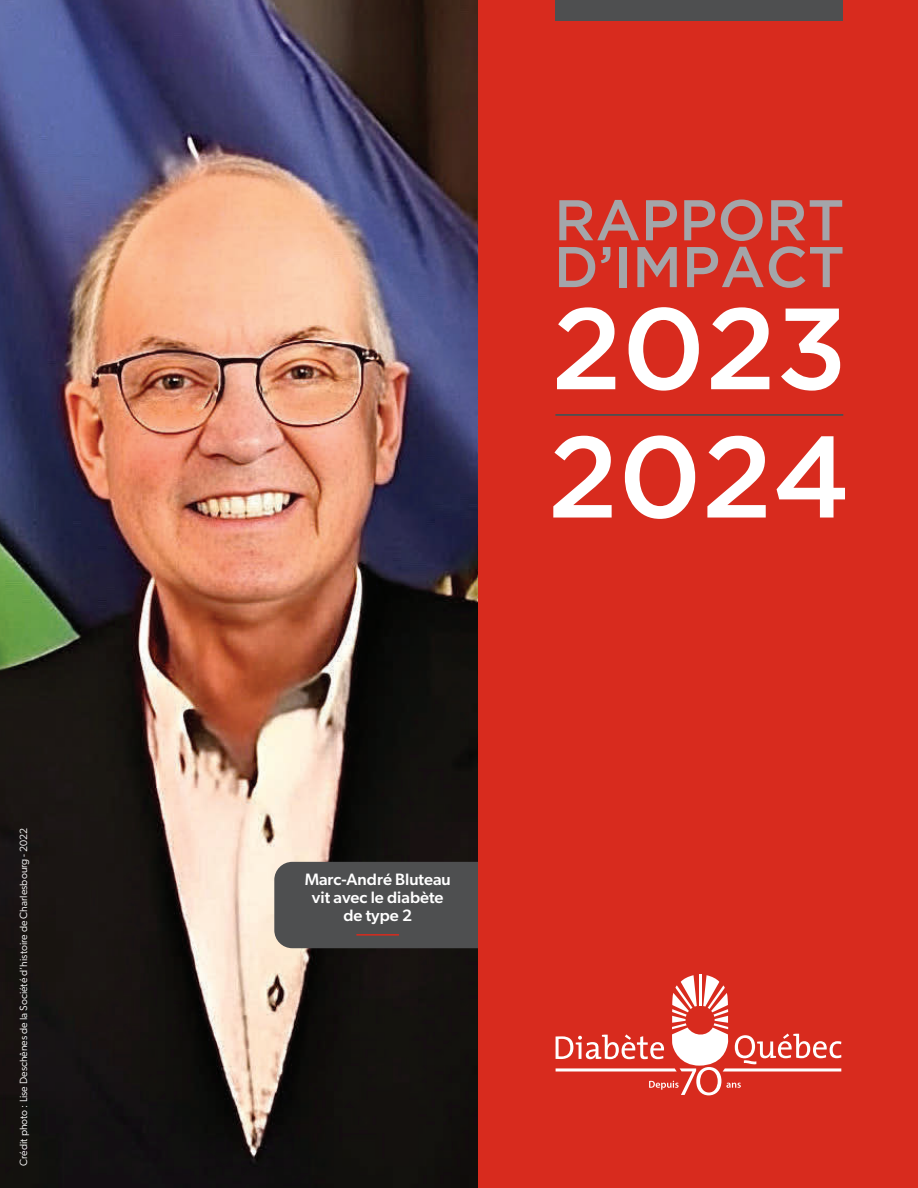
<style>
.page{position:relative;width:918px;height:1188px;background:#fff}
.page>*{position:absolute;margin:0;border:0;box-sizing:border-box;transform-origin:0 0}
.t1{font:500 115.2px "Gotham HTF";color:#fff}
.t2{font:500 57.3px/46.8px "Gotham HTF";color:#a4a5a9}
.t3{font:500 16.5px/18px "Gibson";color:#fff;text-align:center}
.t4{font:10.5px "Gibson";color:#fff}
</style>
<div class="page">
<img style="left:0;top:0;width:479px;height:1188px">
<div style="left:274px;top:862px;width:242px;height:86px;background:#4e4f50;border-radius:18px"></div>
<hr style="left:356px;top:934px;width:43px;height:2px;background:#d82b1e">
<div style="left:479px;top:0;width:439px;height:1188px;background:#d82b1e"></div>
<hr style="left:555px;top:414px;width:288px;height:2px;background:#4e4f50">
<div style="left:556px;top:0;width:287px;height:21px;background:#4e4f50"></div>
<svg style="left:556px;top:975px;width:285px;height:120px"></svg>
<p class="t4" style="left:17px;top:1166px;width:340px;rotate:-90deg">Crédit photo : Lise Deschênes de la Société d’histoire de Charlesbourg - 2022</p>
<p class="t2" style="left:554px;top:195px;width:292px">RAPPORT<br>D’IMPACT</p>
<p class="t1" style="left:551px;top:283px;width:297px">2023</p>
<p class="t1" style="left:548px;top:411px;width:305px">2024</p>
<p class="t3" style="left:305px;top:870px;width:148px">Marc-André Bluteau vit avec le diabète</p>
<p class="t3" style="left:343px;top:906px;width:70px">de type 2</p>
</div>
